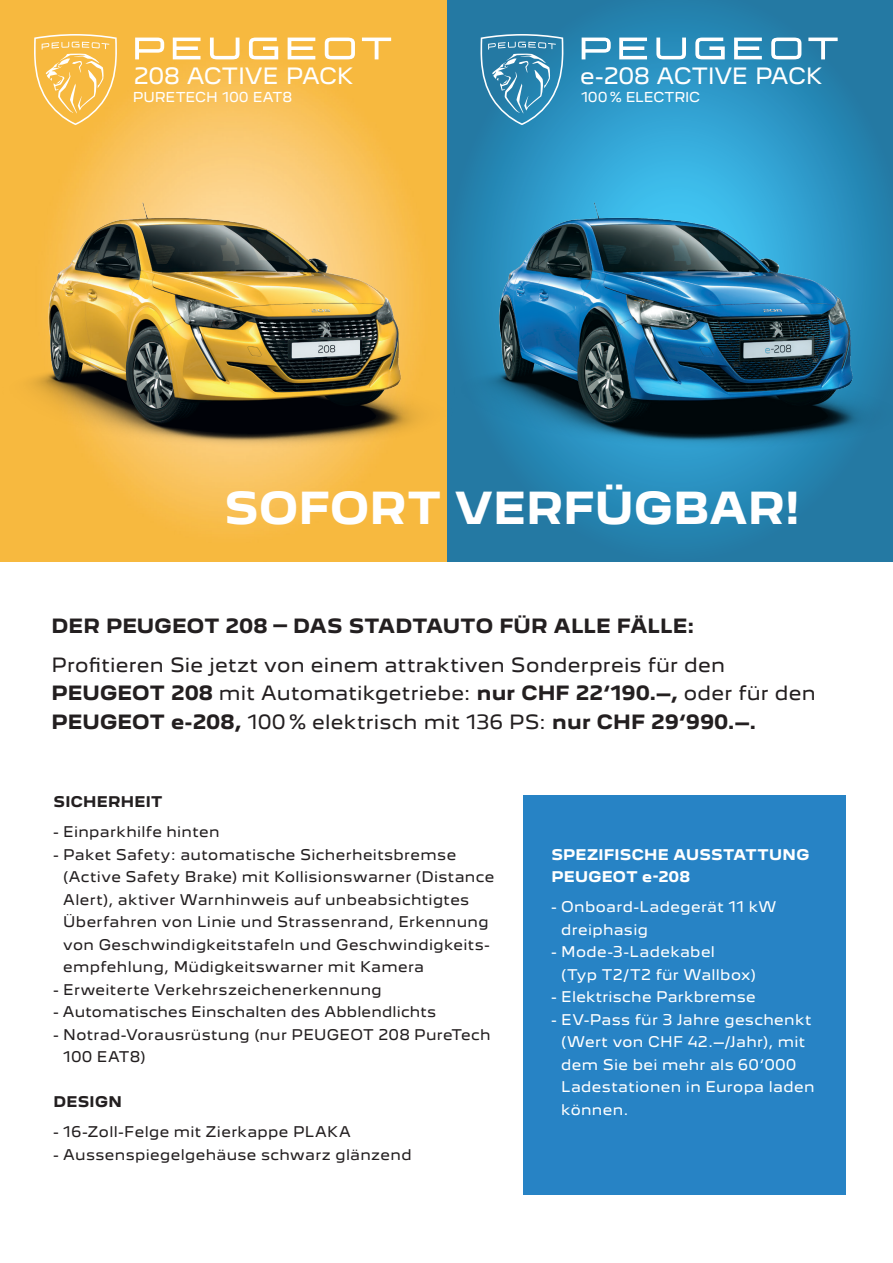
<style>
.page{position:relative;width:893px;height:1263px;background:#fff}
.page>*{position:absolute;margin:0;border:0;box-sizing:border-box;transform-origin:0 0}
.t1{font:700 40.35px "Peugeot New";letter-spacing:.005em;color:#fff}
.t2{font:20.55px "Peugeot New";letter-spacing:-.015em;color:#fff}
.t3{font:18px/28.5px "Peugeot New";letter-spacing:.015em;color:#231f20}
.t4{font:700 18px "Peugeot New";letter-spacing:.01em;color:#231f20}
.t5{font:13.5px/22.5px "Peugeot New";letter-spacing:.025em;color:#231f20}
.t6{font:13.5px/22.5px "Peugeot New";letter-spacing:.025em;color:#fff}
.t7{font:700 13.5px/22.5px "Peugeot New";letter-spacing:.02em;color:#fff}
.t8{font:700 13.5px "Peugeot New";letter-spacing:.02em;color:#231f20}
.t9{font:12.6px "Peugeot New";color:#fff}
.s1{font-weight:700}
</style>
<div class="page">
<svg style="left:446px;top:0;width:447px;height:561px;background:#2782ac"></svg>
<img style="left:455px;top:99px;width:438px;height:451px">
<svg style="left:480px;top:34px;width:84px;height:91px;background:#4491b7"></svg>
<svg style="left:695px;top:38px;width:30px;height:21px"></svg>
<svg style="left:582px;top:38px;width:29px;height:21px"></svg>
<svg style="left:619px;top:38px;width:28px;height:21px"></svg>
<svg style="left:734px;top:38px;width:28px;height:21px"></svg>
<svg style="left:656px;top:38px;width:30px;height:21px"></svg>
<svg style="left:771px;top:38px;width:30px;height:21px"></svg>
<svg style="left:808px;top:38px;width:30px;height:21px"></svg>
<img style="left:0;top:0;width:446px;height:561px">
<img style="left:0;top:99px;width:455px;height:451px">
<svg style="left:34px;top:34px;width:83px;height:91px;background:#f8c35b"></svg>
<svg style="left:249px;top:38px;width:29px;height:21px"></svg>
<svg style="left:135px;top:38px;width:29px;height:21px"></svg>
<svg style="left:173px;top:38px;width:28px;height:21px"></svg>
<svg style="left:288px;top:38px;width:27px;height:21px"></svg>
<svg style="left:210px;top:38px;width:29px;height:21px"></svg>
<svg style="left:325px;top:38px;width:30px;height:21px"></svg>
<svg style="left:362px;top:38px;width:29px;height:21px"></svg>
<div style="left:523px;top:795px;width:322px;height:400px;background:#2783c5"></div>
<h2 class="t2" style="left:134px;top:59px;width:221px">208 ACTIVE PACK</h2>
<p class="t9" style="left:133px;top:87px;width:161px">PURETECH 100 EAT8</p>
<h2 class="t2" style="left:580px;top:59px;width:244px">e-208 ACTIVE PACK</h2>
<p class="t9" style="left:581px;top:87px;width:121px">100 % ELECTRIC</p>
<h1 class="t1" style="left:224px;top:474px;width:577px">SOFORT VERFÜGBAR!</h1>
<h3 class="t4" style="left:52px;top:611px;width:644px">DER PEUGEOT 208 – DAS STADTAUTO FÜR ALLE FÄLLE:</h3>
<h3 class="t3" style="left:52px;top:649px;width:766px">Profitieren Sie jetzt von einem attraktiven Sonderpreis für den<br><span class="s1">PEUGEOT 208</span> mit Automatikgetriebe: <span class="s1">nur CHF 22‘190.–,</span> oder für den<br><span class="s1">PEUGEOT e-208,</span> 100 % elektrisch mit 136 PS: <span class="s1">nur CHF 29‘990.–.</span></h3>
<p class="t8" style="left:54px;top:790px;width:110px">SICHERHEIT</p>
<p class="t5" style="left:54px;top:819px;width:168px">- Einparkhilfe hinten</p>
<p class="t5" style="left:63px;top:842px;width:433px;text-indent:-10px">- Paket Safety: automatische Sicherheitsbremse (Active Safety Brake) mit Kollisionswarner (Distance Alert), aktiver Warnhinweis auf unbeabsichtigtes Überfahren von Linie und Strassenrand, Erkennung von Geschwindigkeitstafeln und Geschwindigkeits&shy;empfehlung, Müdigkeitswarner mit Kamera</p>
<p class="t5" style="left:54px;top:977px;width:330px">- Erweiterte Verkehrszeichenerkennung</p>
<p class="t5" style="left:54px;top:999px;width:384px">- Automatisches Einschalten des Abblendlichts</p>
<p class="t5" style="left:63px;top:1022px;width:429px;text-indent:-10px">- Notrad-Vorausrüstung (nur PEUGEOT 208 PureTech<br>100 EAT8)</p>
<p class="t8" style="left:54px;top:1090px;width:70px">DESIGN</p>
<p class="t5" style="left:54px;top:1119px;width:299px">- 16-Zoll-Felge mit Zierkappe PLAKA</p>
<p class="t5" style="left:54px;top:1142px;width:360px">- Aussenspiegelgehäuse schwarz glänzend</p>
<p class="t7" style="left:551px;top:842px;width:259px">SPEZIFISCHE AUSSTATTUNG<br>PEUGEOT e-208</p>
<p class="t6" style="left:561px;top:894px;width:217px;text-indent:-10px">- Onboard-Ladegerät 11 kW dreiphasig</p>
<p class="t6" style="left:561px;top:939px;width:196px;text-indent:-10px">- Mode-3-Ladekabel<br>(Typ T2/T2 für Wallbox)</p>
<p class="t6" style="left:551px;top:984px;width:206px">- Elektrische Parkbremse</p>
<p class="t6" style="left:561px;top:1007px;width:255px;text-indent:-10px">- EV-Pass für 3 Jahre geschenkt (Wert von CHF 42.–/Jahr), mit dem Sie bei mehr als 60‘000<br>Ladestationen in Europa laden können.</p>
</div>
